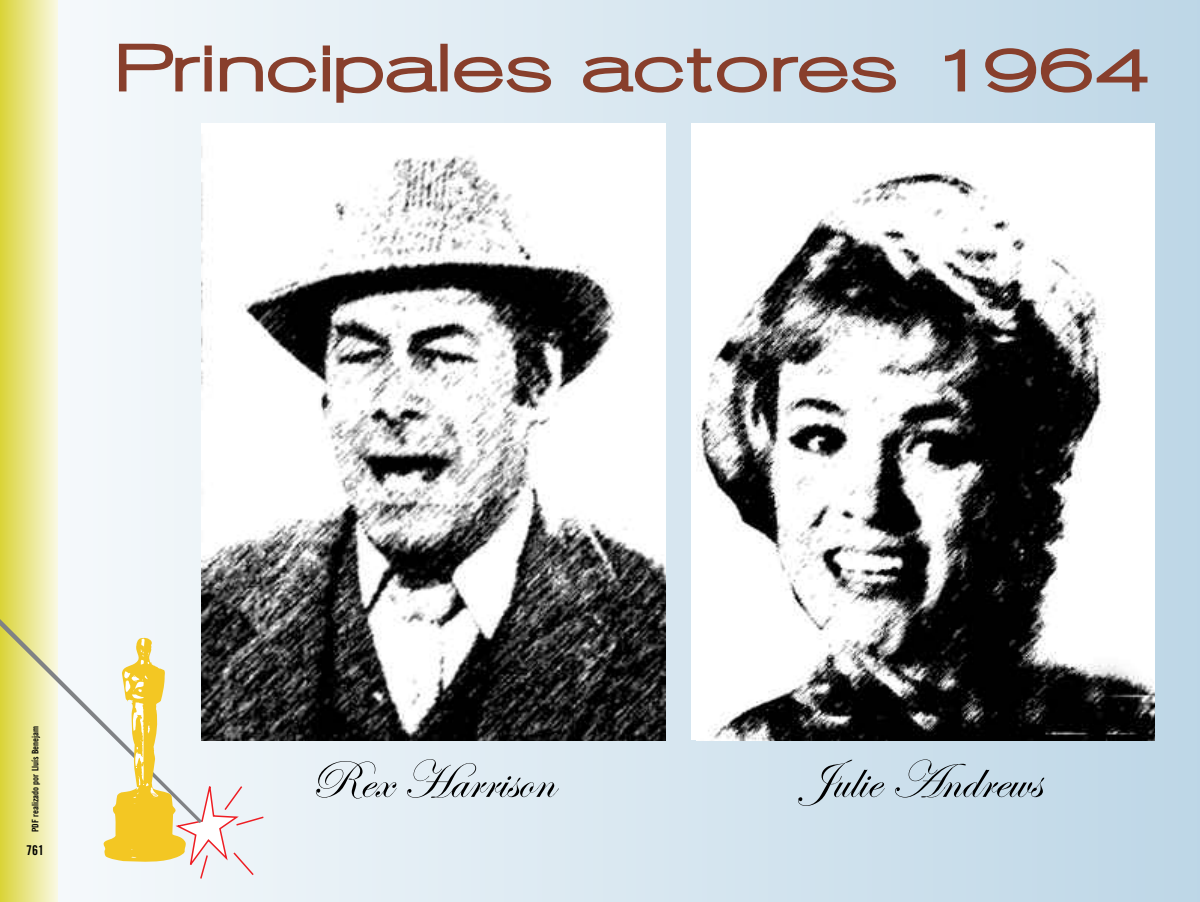
<style>
.page{position:relative;width:1200px;height:902px;background:#fff}
.page>*{position:absolute;margin:0;border:0;box-sizing:border-box;transform-origin:0 0}
.t1{font:800 66px "Higothic";color:#883f2c;scale:1.1 1}
.t2{font:54px "Edwardian Script ITC";color:#000}
.t3{font:13.5px "Trade Gothic Bold Cond Twenty";color:#000}
.t4{font:9px "Trade Gothic Bold Cond Twenty";color:#000}
</style>
<div class="page">
<div style="left:0;top:0;width:1199px;height:901px;background:linear-gradient(to right,#f7fafc,#bcd5e5)"></div>
<div style="left:0;top:0;width:57px;height:901px;background:linear-gradient(to right,#dad337,#f9f9e1)"></div>
<svg style="left:0;top:605px;width:201px;height:217px"></svg>
<svg style="left:101px;top:637px;width:162px;height:241px"></svg>
<div style="left:690px;top:123px;width:464px;height:617px;background:#fff"></div>
<img style="left:696px;top:171px;width:458px;height:569px">
<img style="left:201px;top:123px;width:464px;height:617px">
<h1 class="t1" style="left:115px;top:30px;width:942px">Principales actores 1964</h1>
<p class="t4" style="left:32px;top:832px;width:108px;rotate:-90deg">PDF realizado por Lluís Benejam</p>
<h3 class="t3" style="left:26px;top:845px;width:19px">761</h3>
<h2 class="t2" style="left:310px;top:746px;width:246px">Rex Harrison</h2>
<h2 class="t2" style="left:801px;top:746px;width:241px">Julie Andrews</h2>
</div>
